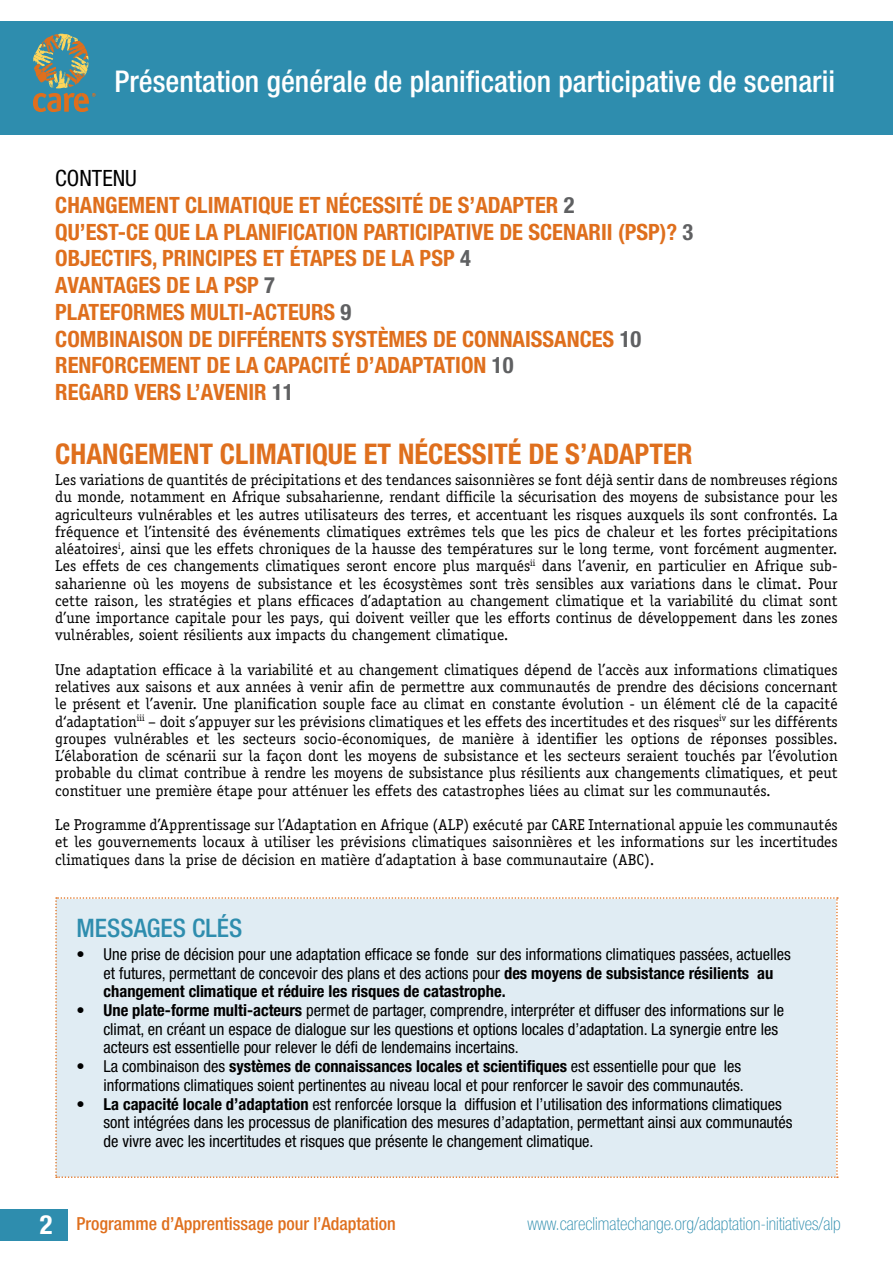
<style>
.page{position:relative;width:893px;height:1263px;background:#fff}
.page>*{position:absolute;margin:0;border:0;box-sizing:border-box;transform-origin:0 0}
.t1{font:500 condensed 30px "Helvetica Neue LT Std";color:#fff}
.t2{font:700 condensed 28.5px "Helvetica Neue LT Std";color:#df6f1d}
.t3{font:500 condensed 25.5px "Helvetica Neue LT Std";color:#2e8dae}
.t4{font:700 condensed 22.5px/26.7px "Helvetica Neue LT Std";color:#df6f1d}
.t5{font:100 condensed 18px "Helvetica Neue LT Std";color:#2e8dae}
.t6{font:500 condensed 18px "Helvetica Neue LT Std";color:#df6f1d}
.t7{font:condensed 16.5px/18.8px "Helvetica Neue LT Std";color:#000}
.t8{font:15.75px/17.2px "Officina Serif";color:#000;text-align:justify}
.s1{font-weight:400;color:#000}
.s2{color:#5f6062}
.s3{font-weight:700}
.s4{font-weight:700;font-size:26.55px;color:#fff}
</style>
<div class="page">
<div style="left:0;top:1209px;width:68px;height:32px;background:#2e8dae"></div>
<div style="left:0;top:21px;width:893px;height:114px;background:#2e8dae"></div>
<svg style="left:33px;top:34px;width:63px;height:78px"></svg>
<div style="left:55px;top:897px;width:783px;height:281px;background:#e0ecf3"></div>
<h1 class="t1" style="left:115px;top:64px;width:722px">Présentation générale de planification participative de scenarii</h1>
<p class="t4" style="left:55px;top:165px;width:640px"><span class="s1">Contenu<br></span>CHANGEMENT CLIMATIQUE ET NÉCESSITÉ DE S’ADAPTER <span class="s2">2<br></span>QU’EST-CE QUE LA PLANIFICATION PARTICIPATIVE DE SCENARII (PSP)? <span class="s2">3<br></span>OBJECTIFS, PRINCIPES ET ÉTAPES DE LA PSP <span class="s2">4<br></span>AVANTAGES DE LA PSP <span class="s2">7<br></span>PLATEFORM ES MULTI-ACTEURS <span class="s2">9<br></span>COMBINAISON DE DIFFÉRENTS SYSTÈMES DE CONNAISSANCES <span class="s2">10<br></span>RENFORCEMENT DE LA CAPACITÉ D’ADAPTATION <span class="s2">10<br></span>REGARD VERS L’AVENIR <span class="s2">11</span></p>
<h2 class="t2" style="left:55px;top:436px;width:632px">CHANGEMENT CLIMATIQUE ET NÉCESSITÉ DE S’ADAPTER</h2>
<p class="t8" style="left:55px;top:471px;width:784px">Les variations de quantités de précipitations et des tendances saisonnières se font déjà sentir dans de nombreuses régions du monde, notamment en Afrique subsaharienne, rendant difficile la sécurisation des moyens de subsistance pour les agriculteurs vulnérables et les autres utilisateurs des terres, et accentuant les risques auxquels ils sont confrontés. La fréquence et l’intensité des événements climatiques extrêmes tels que les pics de chaleur et les fortes précipitations aléatoires<sup>i</sup>, ainsi que les effets chroniques de la hausse des températures sur le long terme, vont forcément augmenter.<br>Les effets de ces changements climatiques seront encore plus marqués<sup>ii</sup> dans l’avenir, en particulier en Afrique sub&shy;saharienne où les moyens de subsistance et les écosystèmes sont très sensibles aux variations dans le climat. Pour cette raison, les stratégies et plans efficaces d’adaptation au changement climatique et la variabilité du climat sont d’une importance capitale pour les pays, qui doivent veiller que les efforts continus de développement dans les zones vulnérables, soient résilients aux impacts du changement climatique.</p>
<p class="t8" style="left:55px;top:661px;width:784px">Une adaptation efficace à la variabilité et au changement climatiques dépend de l’accès aux informations climatiques relatives aux saisons et aux années à venir afin de permettre aux communautés de prendre des décisions concernant le présent et l’avenir. Une planification souple face au climat en constante évolution - un élément clé de la capacité d‘adaptation<sup>iii</sup> – doit s’appuyer sur les prévisions climatiques et les effets des incertitudes et des risques<sup>iv</sup> sur les différents groupes vulnérables et les secteurs socio-économiques, de manière à identifier les options de réponses possibles.<br>L’élaboration de scénarii sur la façon dont les moyens de subsistance et les secteurs seraient touchés par l’évolution probable du climat contribue à rendre les moyens de subsistance plus résilients aux changements climatiques, et peut constituer une première étape pour atténuer les effets des catastrophes liées au climat sur les communautés.</p>
<p class="t8" style="left:55px;top:816px;width:784px">Le Programme d’Apprentissage sur l’Adaptation en Afrique (ALP) exécuté par CARE International appuie les communautés et les gouvernements locaux à utiliser les prévisions climatiques saisonnières et les informations sur les incertitudes climatiques dans la prise de décision en matière d’adaptation à base communautaire (ABC).</p>
<h3 class="t3" style="left:77px;top:912px;width:165px">Messages clés</h3>
<p class="t7" style="left:104px;top:944px;width:689px;text-indent:-27px">• Une prise de décision pour une adaptation efficace se fonde sur des informations climatiques passées, actuelles et futures, permettant de concevoir des plans et des actions pour <span class="s3">DES MOYENS DE SUBSISTANCE RÉSILIENTS AU<br>CHANGEMENT CLIMATIQUE ET RÉDUIRE LES RISQUES DE CATASTROPHE.</span></p>
<p class="t7" style="left:104px;top:1001px;width:682px;text-indent:-27px">• <span class="s3">UNE PLATE-FORME MULTI-ACTEURS</span> permet de partager, comprendre, interpréter et diffuser des informations sur le climat, en créant un espace de dialogue sur les questions et options locales d’adaptation. La synergie entre les acteurs est essentielle pour relever le défi de lendemains incertains.</p>
<p class="t7" style="left:77px;top:1057px;width:669px;text-align:right">• La combinaison des <span class="s3">SYSTÈMES DE CONNAISSANCES LOCALES ET SCIENTIFIQUES</span> est essentielle pour que les informations climatiques soient pertinentes au niveau local et pour renforcer le savoir des communautés.</p>
<p class="t7" style="left:104px;top:1094px;width:691px;text-indent:-27px">• <span class="s3">LA CAPACITÉ LOCALE D’ADAPTATION</span> est renforcée lorsque la diffusion et l’utilisation des informations climatiques sont intégrées dans les processus de planification des mesures d’adaptation, permettant ainsi aux communautés de vivre avec les incertitudes et risques que présente le changement climatique.</p>
<p class="t6" style="left:40px;top:1213px;width:357px"><span class="s4">2</span> Programme d’Apprentissage pour l’Adaptation</p>
<p class="t5" style="left:528px;top:1214px;width:315px">www.careclimatechange.org/adaptation-initiatives/alp</p>
</div>
